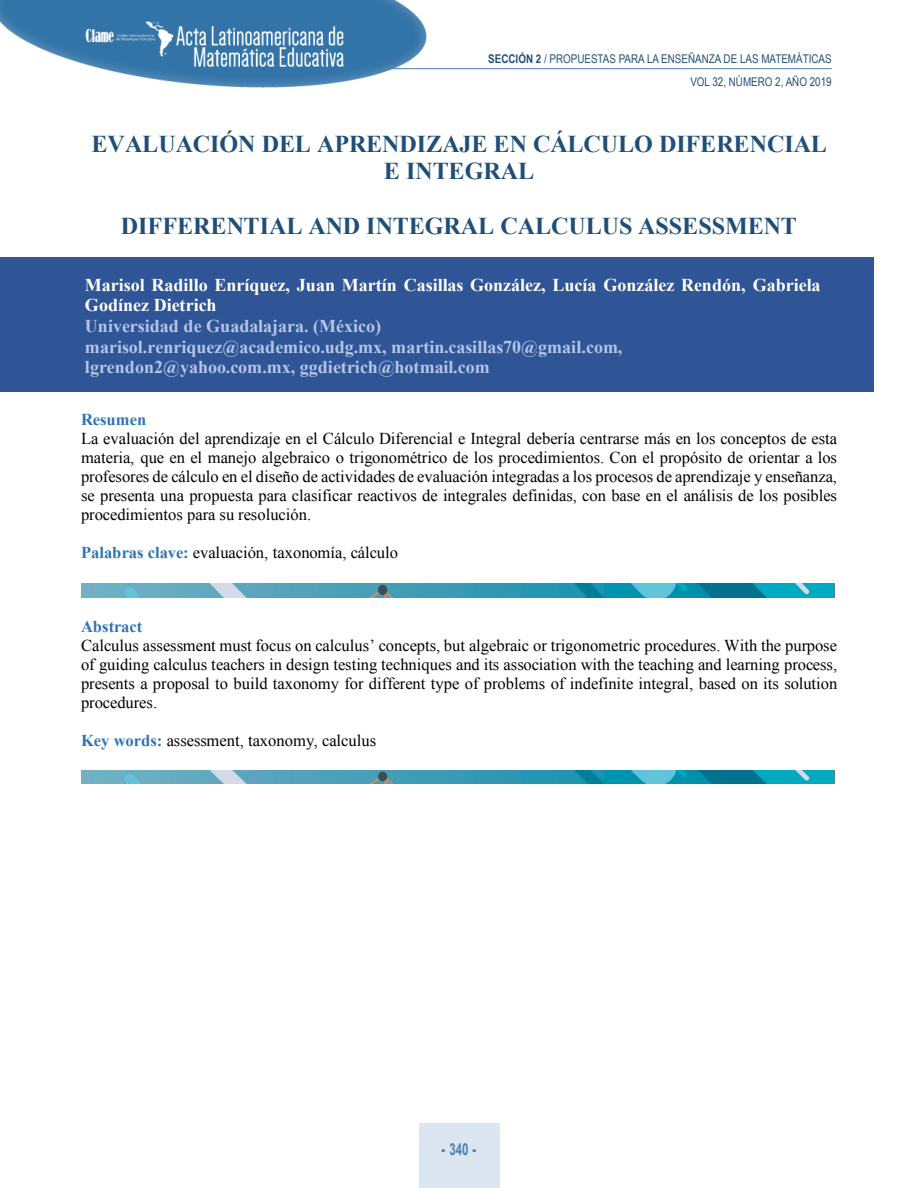
<style>
.page{position:relative;width:918px;height:1188px;background:#fff}
.page>*{position:absolute;margin:0;border:0;box-sizing:border-box;transform-origin:0 0}
.t1{font:700 24.15px/27.8px "Times New Roman";letter-spacing:-.005em;color:#1f4e79;text-align:center}
.t2{font:700 18px/20.7px "Times New Roman";color:#b4c6e7}
.t3{font:700 18px/20.9px "Times New Roman";color:#fff}
.t4{font:16.5px/19px "Times New Roman";color:#000;text-align:justify}
.t5{font:700 16.5px "Times New Roman";letter-spacing:-.005em;color:#2e74b5}
.t6{font:700 16.5px "Arial";color:#4f80b4;scale:.7 1}
.t7{font:12px/23px "Arial Narrow";color:#214f77;text-align:right}
.s1{font-weight:700}
.s2{font-weight:700;color:#2e74b5}
.s3{font-weight:900}
</style>
<div class="page">
<img style="left:0;top:0;width:435px;height:88px">
<hr style="left:389px;top:68px;width:443px;height:1px;background:#4f80b4">
<div style="left:419px;top:1123px;width:80px;height:65px;background:#dce6f0"></div>
<img style="left:81px;top:584px;width:753px;height:13px">
<img style="left:81px;top:770px;width:753px;height:14px">
<div style="left:0;top:257px;width:873px;height:135px;background:#2f5597"></div>
<p class="t7" style="left:488px;top:47px;width:345px"><span class="s1">SECCIÓN 2</span> / PROPUESTAS PARA LA ENSEÑANZA DE LAS MATEMÁTICAS<br>VOL 32, NÚMERO 2, AÑO 2019</p>
<h1 class="t1" style="left:91px;top:130px;width:737px">EVALUACIÓN DEL APRENDIZAJE EN CÁLCULO DIFERENCIAL<br>E INTEGRAL</h1>
<h1 class="t1" style="left:121px;top:212px;width:677px">DIFFERENTIAL AND INTEGRAL CALCULUS ASSESSMENT</h1>
<p class="t3" style="left:85px;top:274px;width:737px">Marisol Radillo Enríquez, Juan Martín Casillas González, Lucía González Rendón, Gabriela<br>Godínez Dietrich</p>
<p class="t2" style="left:85px;top:315px;width:539px">Universidad de Guadalajara. (México) marisol.renriquez@academico.udg.mx, martin.casillas70@gmail.com, lgrendon2@yahoo.com.mx, ggdietrich@hotmail.com</p>
<p class="t5" style="left:81px;top:410px;width:67px">Resumen</p>
<p class="t4" style="left:81px;top:429px;width:758px">La evaluación del aprendizaje en el Cálculo Diferencial e Integral debería centrarse más en los conceptos de esta materia, que en el manejo algebraico o trigonométrico de los procedimientos. Con el propósito de orientar a los profesores de cálculo en el diseño de actividades de evaluación integradas a los procesos de aprendizaje y enseñanza, se presenta una propuesta para clasificar reactivos de integrales definidas, con base en el análisis de los posibles procedimientos para su resolución.</p>
<p class="t4" style="left:81px;top:543px;width:319px"><span class="s2">Palabras clave:</span> evaluación, taxonomía, cálculo</p>
<p class="t5" style="left:81px;top:617px;width:63px">Abstract</p>
<p class="t4" style="left:81px;top:636px;width:758px">Calculus assessment must focus on calculus’ concepts, but algebraic or trigonometric procedures. With the purpose of guiding calculus teachers in design testing techniques and its association with the teaching and learning process, presents a proposal to build taxonomy for different type of problems of indefinite integral, based on its solution procedures.</p>
<p class="t4" style="left:81px;top:730px;width:297px"><span class="s2">Key words:</span> assessment, taxonomy, calculus</p>
<p class="t6" style="left:442px;top:1140px;width:51px"><span class="s3">-</span> 340 <span class="s3">-</span></p>
</div>
